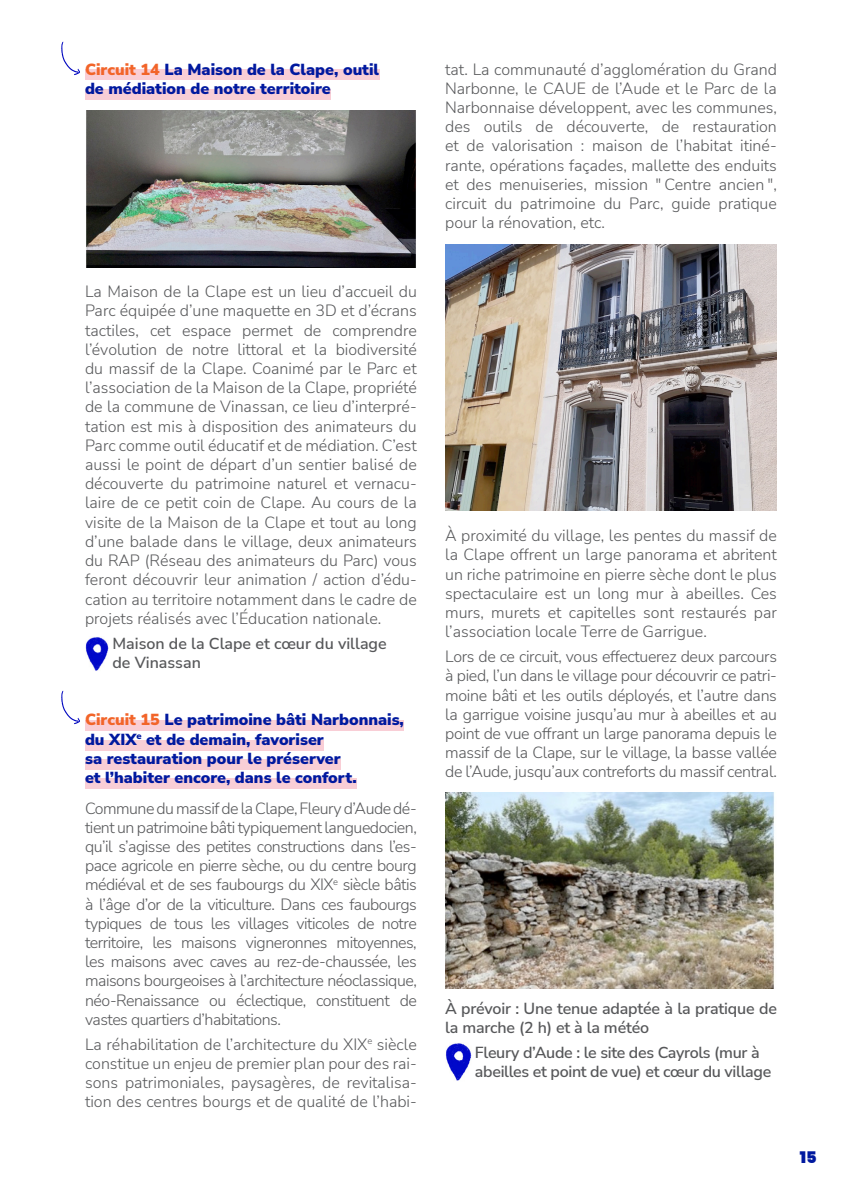
<style>
.page{position:relative;width:845px;height:1191px;background:#fff}
.page>*{position:absolute;margin:0;border:0;box-sizing:border-box;transform-origin:0 0}
.t1{font:300 16px/19.2px "Nunito Sans";color:#57585a;text-align:justify}
.t2{font:900 16px "Nunito Sans";color:#00199f}
.t3{font:600 16px/19.2px "Nunito Sans";letter-spacing:-.01em;color:#57585a}
.t4{font:900 16px "Poppins";color:#00199f}
.s1{color:#f26429}
</style>
<div class="page">
<div style="left:85px;top:70px;width:294px;height:10px;background:#f9ced6"></div>
<div style="left:85px;top:89px;width:246px;height:10px;background:#f9ced6"></div>
<div style="left:85px;top:720px;width:319px;height:11px;background:#f9ced6"></div>
<div style="left:85px;top:740px;width:239px;height:10px;background:#f9ced6"></div>
<div style="left:85px;top:759px;width:256px;height:10px;background:#f9ced6"></div>
<div style="left:85px;top:778px;width:272px;height:10px;background:#f9ced6"></div>
<img style="left:85px;top:637px;width:23px;height:34px">
<img style="left:446px;top:1043px;width:25px;height:38px">
<img style="left:445px;top:792px;width:330px;height:196px">
<img style="left:445px;top:244px;width:332px;height:267px">
<svg style="left:61px;top:691px;width:19px;height:33px"></svg>
<svg style="left:61px;top:42px;width:19px;height:33px"></svg>
<img style="left:86px;top:111px;width:330px;height:156px">
<p class="t2" style="left:85px;top:58px;width:296px"><span class="s1">Circuit 14</span> La Maison de la Clape, outil</p>
<p class="t2" style="left:85px;top:77px;width:247px">de médiation de notre territoire</p>
<p class="t1" style="left:85px;top:281px;width:333px">La Maison de la Clape est un lieu d’accueil du Parc équipée d’une maquette en 3D et d’écrans tactiles, cet espace permet de comprendre l’évolution de notre littoral et la biodiversité du massif de la Clape. Coanimé par le Parc et l’association de la Maison de la Clape, propriété de la commune de Vinassan, ce lieu d’interpré&shy;tation est mis à disposition des animateurs du Parc comme outil éducatif et de médiation. C’est aussi le point de départ d’un sentier balisé de découverte du patrimoine naturel et vernacu&shy;laire de ce petit coin de Clape. Au cours de la visite de la Maison de la Clape et tout au long d’une balade dans le village, deux animateurs du RAP (Réseau des animateurs du Parc) vous feront découvrir leur animation / action d’édu&shy;cation au territoire notamment dans le cadre de projets réalisés avec l’Éducation nationale.</p>
<p class="t3" style="left:112px;top:633px;width:276px">Maison de la Clape et cœur du village de Vinassan</p>
<p class="t2" style="left:85px;top:708px;width:320px"><span class="s1">Circuit 15</span> Le patrimoine bâti Narbonnais,</p>
<p class="t2" style="left:85px;top:727px;width:240px">du XIX<sup>e</sup> et de demain, favoriser</p>
<p class="t2" style="left:85px;top:747px;width:257px">sa restauration pour le préserver</p>
<p class="t2" style="left:85px;top:766px;width:273px">et l’habiter encore, dans le confort.</p>
<p class="t1" style="left:85px;top:798px;width:333px">Commune du massif de la Clape, Fleury d’Aude dé&shy;tient un patrimoine bâti typiquement languedocien, qu’il s’agisse des petites constructions dans l’es&shy;pace agricole en pierre sèche, ou du centre bourg médiéval et de ses faubourgs du XIX<sup>e</sup> siècle bâtis à l’âge d’or de la viticulture. Dans ces faubourgs typiques de tous les villages viticoles de notre territoire, les maisons vigneronnes mitoyennes, les maisons avec caves au rez-de-chaussée, les maisons bourgeoises à l’architecture néoclassique, néo-Renaissance ou éclectique, constituent de vastes quartiers d’habitations.</p>
<p class="t1" style="left:85px;top:1034px;width:333px">La réhabilitation de l’architecture du XIX<sup>e</sup> siècle constitue un enjeu de premier plan pour des rai&shy;sons patrimoniales, paysagères, de revitalisa&shy;tion des centres bourgs et de qualité de l’habi-</p>
<p class="t1" style="left:445px;top:59px;width:333px">tat. La communauté d’agglomération du Grand Narbonne, le CAUE de l’Aude et le Parc de la Narbonnaise développent, avec les communes, des outils de découverte, de restauration et de valorisation : maison de l’habitat itiné&shy;rante, opérations façades, mallette des enduits et des menuiseries, mission " Centre ancien ", circuit du patrimoine du Parc, guide pratique pour la rénovation, etc.</p>
<p class="t1" style="left:445px;top:525px;width:333px">À proximité du village, les pentes du massif de la Clape offrent un large panorama et abritent un riche patrimoine en pierre sèche dont le plus spectaculaire est un long mur à abeilles. Ces murs, murets et capitelles sont restaurés par l’association locale Terre de Garrigue.</p>
<p class="t1" style="left:445px;top:646px;width:333px">Lors de ce circuit, vous effectuerez deux parcours à pied, l’un dans le village pour découvrir ce patri&shy;moine bâti et les outils déployés, et l’autre dans la garrigue voisine jusqu’au mur à abeilles et au point de vue offrant un large panorama depuis le massif de la Clape, sur le village, la basse vallée de l’Aude, jusqu’aux contreforts du massif central.</p>
<p class="t3" style="left:445px;top:997px;width:333px">À prévoir : Une tenue adaptée à la pratique de la marche (2 h) et à la météo</p>
<p class="t3" style="left:475px;top:1041px;width:298px">Fleury d’Aude : le site des Cayrols (mur à abeilles et point de vue) et cœur du village</p>
<p class="t4" style="left:799px;top:1148px;width:18px">15</p>
</div>
